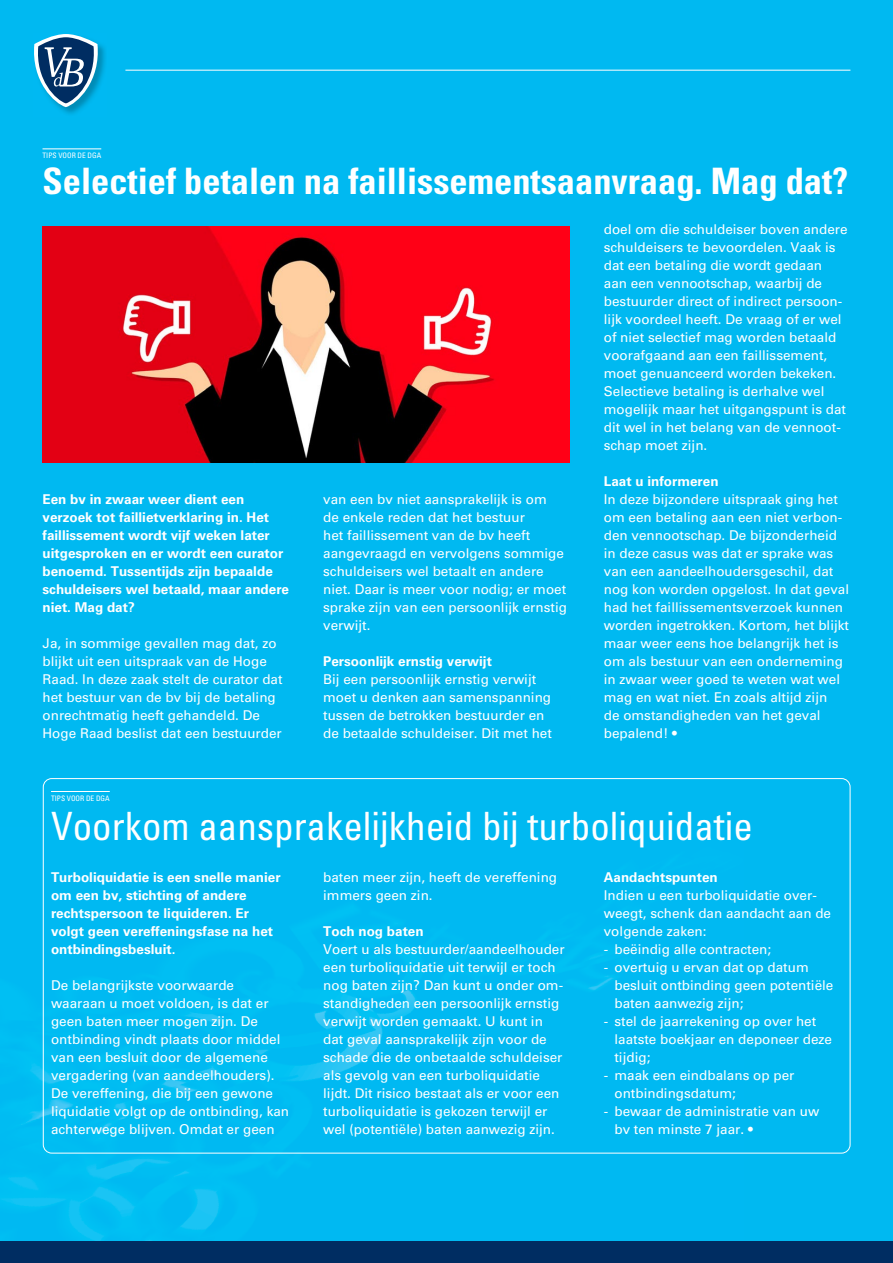
<style>
.page{position:relative;width:893px;height:1263px;background:#00b9f1}
.page>*{position:absolute;margin:0;border:0;box-sizing:border-box;transform-origin:0 0}
.t1{font:condensed 39px "Univers LT Std";color:#fff}
.t2{font:700 condensed 36.45px "Univers LT Std";color:#fff}
.t3{font:13.5px/18px "Univers LT Std";color:#fff}
.t4{font:700 13.5px/18px "Univers LT Std";color:#fff}
.t5{font:condensed 7.5px "Univers LT Std";color:#fff}
</style>
<div class="page">
<img style="left:0;top:827px;width:743px;height:415px">
<div style="left:0;top:1242px;width:893px;height:21px;background:#002d62"></div>
<img style="left:58px;top:45px;width:47px;height:69px">
<svg style="left:34px;top:34px;width:67px;height:73px"></svg>
<hr style="left:125px;top:70px;width:725px;height:1px;background:#fff">
<hr style="left:43px;top:148px;width:58px;height:1px;background:#fff">
<img style="left:43px;top:227px;width:527px;height:235px">
<hr style="left:51px;top:791px;width:59px;height:1px;background:#fff">
<p class="t5" style="left:43px;top:150px;width:60px">TIPS VOOR DE DGA</p>
<h2 class="t2" style="left:43px;top:159px;width:807px">Selectief betalen na faillissementsaanvraag. Mag dat?</h2>
<p class="t4" style="left:43px;top:490px;width:248px">Een bv in zwaar weer dient een verzoek tot faillietverklaring in. Het faillissement wordt vijf weken later uitgesproken en er wordt een curator benoemd. Tussentijds zijn bepaalde schuldeisers wel betaald, maar andere niet. Mag dat?</p>
<p class="t3" style="left:43px;top:634px;width:242px">Ja, in sommige gevallen mag dat, zo blijkt uit een uitspraak van de Hoge Raad. In deze zaak stelt de curator dat het bestuur van de bv bij de betaling onrechtmatig heeft gehandeld. De Hoge Raad beslist dat een bestuurder</p>
<p class="t3" style="left:323px;top:490px;width:245px">van een bv niet aansprakelijk is om<br>de enkele reden dat het bestuur<br>het faillissement van de bv heeft aangevraagd en vervolgens sommige schuldeisers wel betaalt en andere niet. Daar is meer voor nodig; er moet sprake zijn van een persoonlijk ernstig verwijt.</p>
<p class="t4" style="left:323px;top:652px;width:170px">Persoonlijk ernstig verwijt</p>
<p class="t3" style="left:323px;top:670px;width:230px">Bij een persoonlijk ernstig verwijt moet u denken aan samenspanning tussen de betrokken bestuurder en de betaalde schuldeiser. Dit met het</p>
<p class="t3" style="left:604px;top:220px;width:245px">doel om die schuldeiser boven andere schuldeisers te bevoordelen. Vaak is dat een betaling die wordt gedaan aan een vennootschap, waarbij de bestuurder direct of indirect persoon&shy;lijk voordeel heeft. De vraag of er wel of niet selectief mag worden betaald voorafgaand aan een faillissement, moet genuanceerd worden bekeken.<br>Selectieve betaling is derhalve wel mogelijk maar het uitgangspunt is dat dit wel in het belang van de vennoot&shy;schap moet zijn.</p>
<p class="t4" style="left:604px;top:472px;width:116px">Laat u informeren</p>
<p class="t3" style="left:604px;top:490px;width:247px">In deze bijzondere uitspraak ging het om een betaling aan een niet verbon&shy;den vennootschap. De bijzonderheid in deze casus was dat er sprake was van een aandeelhoudersgeschil, dat nog kon worden opgelost. In dat geval had het faillissementsverzoek kunnen worden ingetrokken. Kortom, het blijkt maar weer eens hoe belangrijk het is om als bestuur van een onderneming in zwaar weer goed te weten wat wel mag en wat niet. En zoals altijd zijn<br>de omstandigheden van het geval bepalend! •</p>
<p class="t5" style="left:51px;top:793px;width:60px">TIPS VOOR DE DGA</p>
<h1 class="t1" style="left:51px;top:801px;width:703px">Voorkom aansprakelijkheid bij turboliquidatie</h1>
<p class="t4" style="left:51px;top:868px;width:231px">Turboliquidatie is een snelle manier om een bv, stichting of andere rechtspersoon te liquideren. Er volgt geen vereffeningsfase na het ontbindingsbesluit.</p>
<p class="t3" style="left:51px;top:976px;width:240px">De belangrijkste voorwaarde waaraan u moet voldoen, is dat er geen baten meer mogen zijn. De ontbinding vindt plaats door middel van een besluit door de algemene vergadering (van aandeelhouders).<br>De vereffening, die bij een gewone liquidatie volgt op de ontbinding, kan achterwege blijven. Omdat er geen</p>
<p class="t3" style="left:323px;top:868px;width:236px">baten meer zijn, heeft de vereffening immers geen zin.</p>
<p class="t4" style="left:323px;top:922px;width:102px">Toch nog baten</p>
<p class="t3" style="left:323px;top:940px;width:243px">Voert u als bestuurder/aandeelhouder een turboliquidatie uit terwijl er toch nog baten zijn? Dan kunt u onder om&shy;standigheden een persoonlijk ernstig verwijt worden gemaakt. U kunt in dat geval aansprakelijk zijn voor de schade die de onbetaalde schuldeiser als gevolg van een turboliquidatie lijdt. Dit risico bestaat als er voor een turboliquidatie is gekozen terwijl er wel (potentiële) baten aanwezig zijn.</p>
<p class="t4" style="left:604px;top:868px;width:116px">Aandachtspunten</p>
<p class="t3" style="left:604px;top:886px;width:229px">Indien u een turboliquidatie over&shy;weegt, schenk dan aandacht aan de volgende zaken:</p>
<p class="t3" style="left:604px;top:940px;width:169px">- beëindig alle contracten;</p>
<p class="t3" style="left:614px;top:958px;width:221px;text-indent:-11px">- overtuig u ervan dat op datum besluit ontbinding geen potentiële baten aanwezig zijn;</p>
<p class="t3" style="left:614px;top:1012px;width:219px;text-indent:-11px">- stel de jaarrekening op over het laatste boekjaar en deponeer deze tijdig;</p>
<p class="t3" style="left:614px;top:1066px;width:182px;text-indent:-11px">- maak een eindbalans op per ontbindingsdatum;</p>
<p class="t3" style="left:614px;top:1102px;width:206px;text-indent:-11px">- bewaar de administratie van uw bv ten minste 7 jaar. •</p>
</div>
